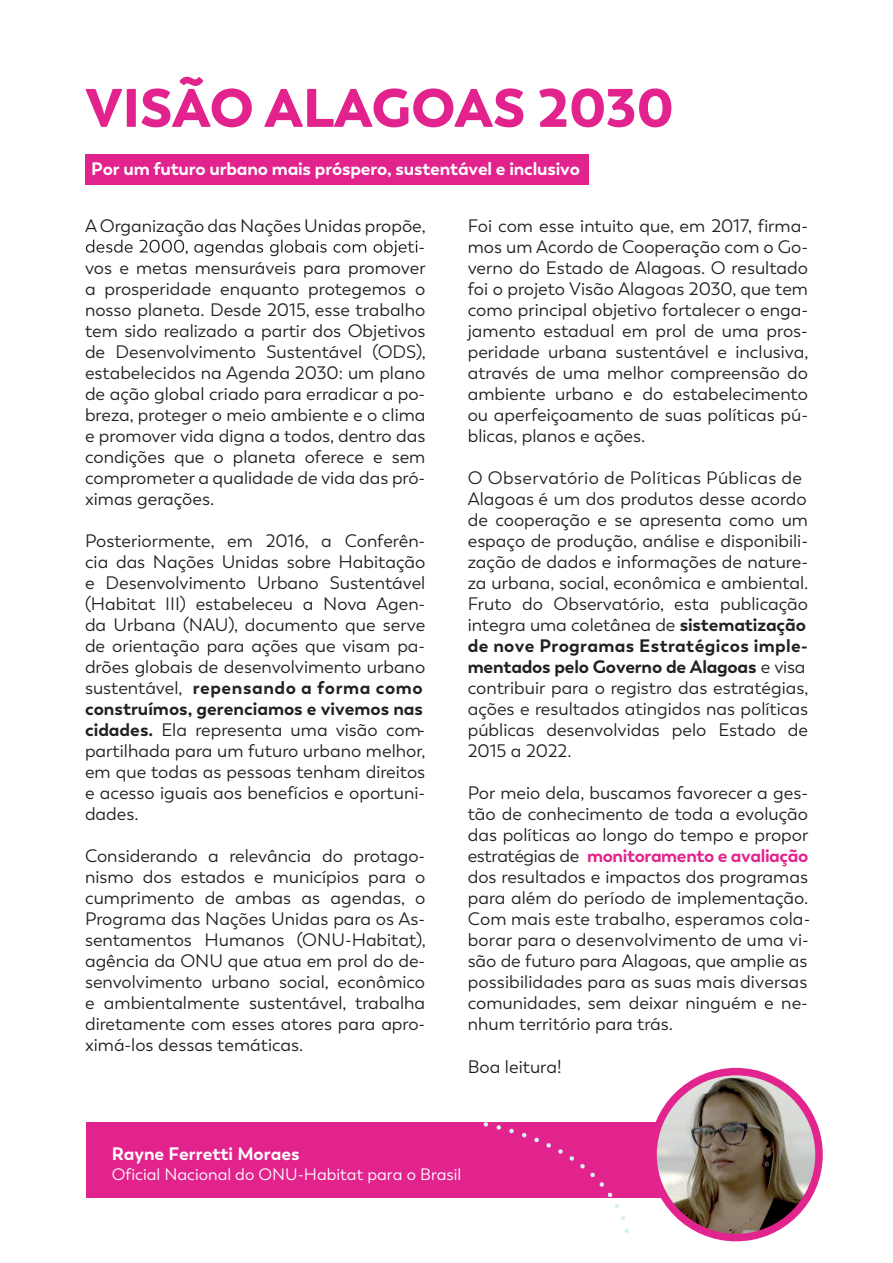
<style>
.page{position:relative;width:893px;height:1263px;background:#fff}
.page>*{position:absolute;margin:0;border:0;box-sizing:border-box;transform-origin:0 0}
.t1{font:900 54px "Boston";color:#e2238d}
.t2{font:18px/21px "Boston";color:#231f20}
.t3{font:700 18px "Boston";letter-spacing:-.01em;color:#fff}
.t4{font:16.5px "Boston";color:#fff}
.s1{font-weight:700}
.s2{font-weight:700;color:#e2238d}
</style>
<div class="page">
<div style="left:85px;top:154px;width:504px;height:31px;background:#e2238d"></div>
<div style="left:86px;top:1122px;width:698px;height:76px;background:#e2238d"></div>
<svg style="left:86px;top:240px;width:331px;height:16px"></svg>
<svg style="left:655px;top:1068px;width:168px;height:173px"></svg>
<svg style="left:483px;top:1122px;width:146px;height:111px"></svg>
<h1 class="t1" style="left:85px;top:73px;width:590px">VISÃO ALAGOAS 2030</h1>
<p class="t3" style="left:91px;top:158px;width:490px">Por um futuro urbano mais próspero, sustentável e inclusivo</p>
<p class="t2" style="left:85px;top:215px;width:342px">A Organização das Nações Unidas propõe,</p>
<p class="t2" style="left:419px;top:236px;width:8px">-</p>
<p class="t2" style="left:85px;top:257px;width:342px">vos e metas mensuráveis para promover</p>
<p class="t2" style="left:85px;top:278px;width:342px">a prosperidade enquanto protegemos o</p>
<p class="t2" style="left:85px;top:299px;width:342px">nosso planeta. Desde 2015, esse trabalho</p>
<p class="t2" style="left:85px;top:320px;width:342px">tem sido realizado a partir dos Objetivos</p>
<p class="t2" style="left:85px;top:341px;width:342px">de Desenvolvimento Sustentável (ODS),</p>
<p class="t2" style="left:85px;top:362px;width:342px">estabelecidos na Agenda 2030: um plano</p>
<p class="t2" style="left:85px;top:383px;width:342px">de ação global criado para erradicar a po-</p>
<p class="t2" style="left:85px;top:404px;width:342px">breza, proteger o meio ambiente e o clima</p>
<p class="t2" style="left:85px;top:425px;width:342px">e promover vida digna a todos, dentro das</p>
<p class="t2" style="left:85px;top:446px;width:342px">condições que o planeta oferece e sem</p>
<p class="t2" style="left:85px;top:467px;width:342px">comprometer a qualidade de vida das pró-</p>
<p class="t2" style="left:85px;top:488px;width:131px">ximas gerações.</p>
<p class="t2" style="left:85px;top:530px;width:342px">Posteriormente, em 2016, a Conferên&shy;cia das Nações Unidas sobre Habitação e Desenvolvimento Urbano Sustentável (Habitat III) estabeleceu a Nova Agen&shy;da Urbana (NAU), documento que serve de orientação para ações que visam pa&shy;drões globais de desenvolvimento urbano sustentável, <span class="s1">repensando a forma como construímos, gerenciamos e vivemos nas cidades.</span> Ela representa uma visão com&shy;partilhada para um futuro urbano melhor, em que todas as pessoas tenham direitos e acesso iguais aos benefícios e oportuni&shy;dades.</p>
<p class="t2" style="left:85px;top:846px;width:342px;text-align:justify">Considerando a relevância do protago&shy;nismo dos estados e municípios para o cumprimento de ambas as agendas, o Programa das Nações Unidas para os As&shy;sentamentos Humanos (ONU-Habitat), agência da ONU que atua em prol do de&shy;senvolvimento urbano social, econômico e ambientalmente sustentável, trabalha diretamente com esses atores para apro&shy;ximá-los dessas temáticas.</p>
<p class="t2" style="left:468px;top:215px;width:342px;text-align:justify">Foi com esse intuito que, em 2017, firma&shy;mos um Acordo de Cooperação com o Go&shy;verno do Estado de Alagoas. O resultado foi o projeto Visão Alagoas 2030, que tem como principal objetivo fortalecer o enga&shy;jamento estadual em prol de uma pros&shy;peridade urbana sustentável e inclusiva, através de uma melhor compreensão do ambiente urbano e do estabelecimento ou aperfeiçoamento de suas políticas pú&shy;blicas, planos e ações.</p>
<p class="t2" style="left:468px;top:467px;width:342px">O Observatório de Políticas Públicas de Alagoas é um dos produtos desse acordo de cooperação e se apresenta como um espaço de produção, análise e disponibili&shy;zação de dados e informações de nature&shy;za urbana, social, econômica e ambiental.<br>Fruto do Observatório, esta publicação integra uma coletânea de <span class="s1">sistematização de nove Programas Estratégicos imple&shy;mentados pelo Governo de Alagoas</span> e visa contribuir para o registro das estratégias, ações e resultados atingidos nas políticas públicas desenvolvidas pelo Estado de 2015 a 2022.</p>
<p class="t2" style="left:468px;top:783px;width:344px">Por meio dela, buscamos favorecer a ges&shy;tão de conhecimento de toda a evolução das políticas ao longo do tempo e propor estratégias de <span class="s2">monitoramento e avaliação </span>dos resultados e impactos dos programas para além do período de implementação.<br>Com mais este trabalho, esperamos cola&shy;borar para o desenvolvimento de uma vi&shy;são de futuro para Alagoas, que amplie as possibilidades para as suas mais diversas comunidades, sem deixar ninguém e ne&shy;nhum território para trás.</p>
<p class="t2" style="left:468px;top:1056px;width:95px">Boa leitura!</p>
<p class="t3" style="left:112px;top:1142px;width:189px">Rayne Ferretti Moraes</p>
<p class="t4" style="left:112px;top:1164px;width:351px">Oficial Nacional do ONU-Habitat para o Brasil</p>
</div>
